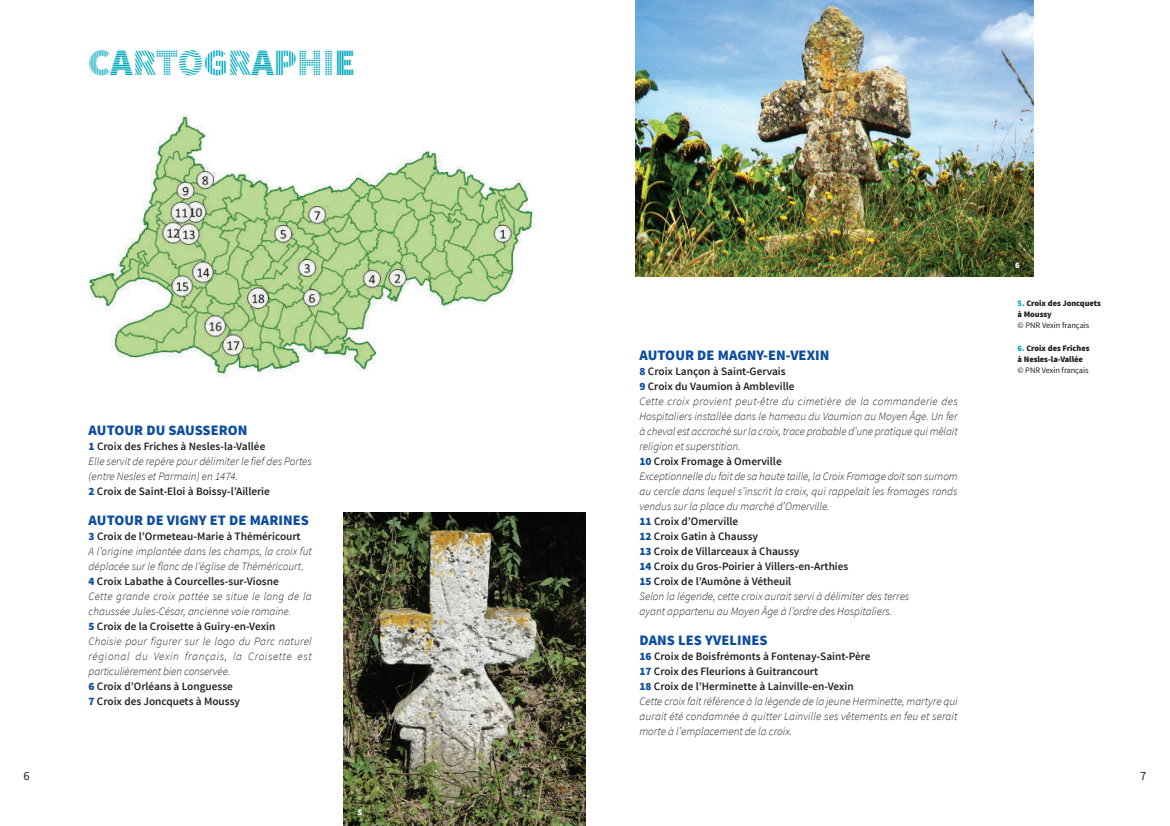
<style>
.page{position:relative;width:1170px;height:826px;background:#fff}
.page>*{position:absolute;margin:0;border:0;box-sizing:border-box;transform-origin:0 0}
.t1{font:37.5px "Source Sans Pro DISPLAY";color:#00a8bd}
.t2{font:900 14.38px "Source Sans Pro";letter-spacing:.005em;color:#0d4da1}
.t3{font:12.5px "Source Sans Pro";color:#231f20}
.t4{font:italic 300 11.25px/15px "Source Sans Pro";color:#231f20}
.t5{font:900 8.75px "Source Sans Pro";color:#fff}
.t6{font:900 8.38px/11.2px "Source Sans Pro";letter-spacing:-.005em;color:#231f20}
.t7{font:8.38px "Source Sans Pro";letter-spacing:-.01em;color:#231f20}
.s1{font-weight:900;font-style:normal;color:#0d4da1}
.s2{font-weight:600;font-style:normal}
.s3{color:#00a8bd}
</style>
<div class="page">
<img style="left:344px;top:512px;width:241px;height:314px">
<img style="left:636px;top:0;width:397px;height:276px">
<img style="left:85px;top:112px;width:450px;height:265px">
<svg style="left:213px;top:220px;width:3px;height:6px"></svg>
<svg style="left:351px;top:220px;width:4px;height:6px"></svg>
<h1 class="t1" style="left:89px;top:43px;width:268px">CARTOGRAPHIE</h1>
<p class="t2" style="left:89px;top:421px;width:160px">AUTOUR DU SAUSSERON</p>
<p class="t4" style="left:89px;top:439px;width:225px"><span class="s1">1</span> <span class="s2">Croix des Friches à Nesles-la-Vallée<br></span>Elle servit de repère pour délimiter le fief des Portes (entre Nesles et Parmain) en 1474.<br><span class="s1">2</span> <span class="s2">Croix de Saint-Eloi à Boissy-l’Aillerie</span></p>
<p class="t2" style="left:89px;top:511px;width:222px">AUTOUR DE VIGNY ET DE MARINES</p>
<p class="t4" style="left:89px;top:529px;width:225px"><span class="s1">3</span> <span class="s2">Croix de l’Ormeteau-Marie à Théméricourt<br></span>A l’origine implantée dans les champs, la croix fut déplacée sur le flanc de l’église de Théméricourt.<br><span class="s1">4</span> <span class="s2">Croix Labathe à Courcelles-sur-Viosne<br></span>Cette grande croix pattée se situe le long de la chaussée Jules-César, ancienne voie romaine.<br><span class="s1">5</span> <span class="s2">Croix de la Croisette à Guiry-en-Vexin<br></span>Choisie pour figurer sur le logo du Parc naturel régional du Vexin français, la Croisette est particulièrement bien conservée.<br><span class="s1">6</span> <span class="s2">Croix d’Orléans à Longuesse<br></span><span class="s1">7</span> <span class="s2">Croix des Joncquets à Moussy</span></p>
<p class="t2" style="left:639px;top:346px;width:191px">AUTOUR DE MAGNY-EN-VEXIN</p>
<p class="t4" style="left:639px;top:364px;width:320px"><span class="s1">8</span> <span class="s2">Croix Lançon à Saint-Gervais<br></span><span class="s1">9</span> <span class="s2">Croix du Vaumion à Ambleville<br></span>Cette croix provient peut-être du cimetière de la commanderie des Hospitaliers installée dans le hameau du Vaumion au Moyen Âge. Un fer à cheval est accroché sur la croix, trace probable d’une pratique qui mêlait religion et superstition.<br><span class="s1">10</span> <span class="s2">Croix Fromage à Omerville<br></span>Exceptionnelle du fait de sa haute taille, la Croix Fromage doit son surnom au cercle dans lequel s’inscrit la croix, qui rappelait les fromages ronds vendus sur la place du marché d’Omerville.<br><span class="s1">11</span> <span class="s2">Croix d’Omerville<br></span><span class="s1">12</span> <span class="s2">Croix Gatin à Chaussy<br></span><span class="s1">13</span> <span class="s2">Croix de Villarceaux à Chaussy<br></span><span class="s1">14</span> <span class="s2">Croix du Gros-Poirier à Villers-en-Arthies<br></span><span class="s1">15</span> <span class="s2">Croix de l’Aumône à Vétheuil<br></span>Selon la légende, cette croix aurait servi à délimiter des terres<br>ayant appartenu au Moyen Âge à l’ordre des Hospitaliers.</p>
<p class="t2" style="left:639px;top:631px;width:130px">DANS LES YVELINES</p>
<p class="t4" style="left:639px;top:649px;width:320px"><span class="s1">16</span> <span class="s2">Croix de Boisfrémonts à Fontenay-Saint-Père<br></span><span class="s1">17</span> <span class="s2">Croix des Fleurions à Guitrancourt<br></span><span class="s1">18</span> <span class="s2">Croix de l’Herminette à Lainville-en-Vexin<br></span>Cette croix fait référence à la légende de la jeune Herminette, martyre qui aurait été condamnée à quitter Lainville ses vêtements en feu et serait morte à l’emplacement de la croix.</p>
<p class="t5" style="left:1015px;top:260px;width:6px">6</p>
<p class="t6" style="left:1017px;top:298px;width:85px"><span class="s3">5.</span> CROIX DES JONCQUETS<br>À MOUSSY</p>
<p class="t7" style="left:1017px;top:320px;width:73px">© PNR Vexin français</p>
<p class="t6" style="left:1017px;top:343px;width:73px"><span class="s3">6.</span> CROIX DES FRICHES<br>À NESLES-LA-VALLÉE</p>
<p class="t7" style="left:1017px;top:365px;width:73px">© PNR Vexin français</p>
<p class="t3" style="left:23px;top:768px;width:8px">6</p>
<p class="t3" style="left:1140px;top:768px;width:8px">7</p>
<p class="t5" style="left:358px;top:806px;width:6px">5</p>
</div>
